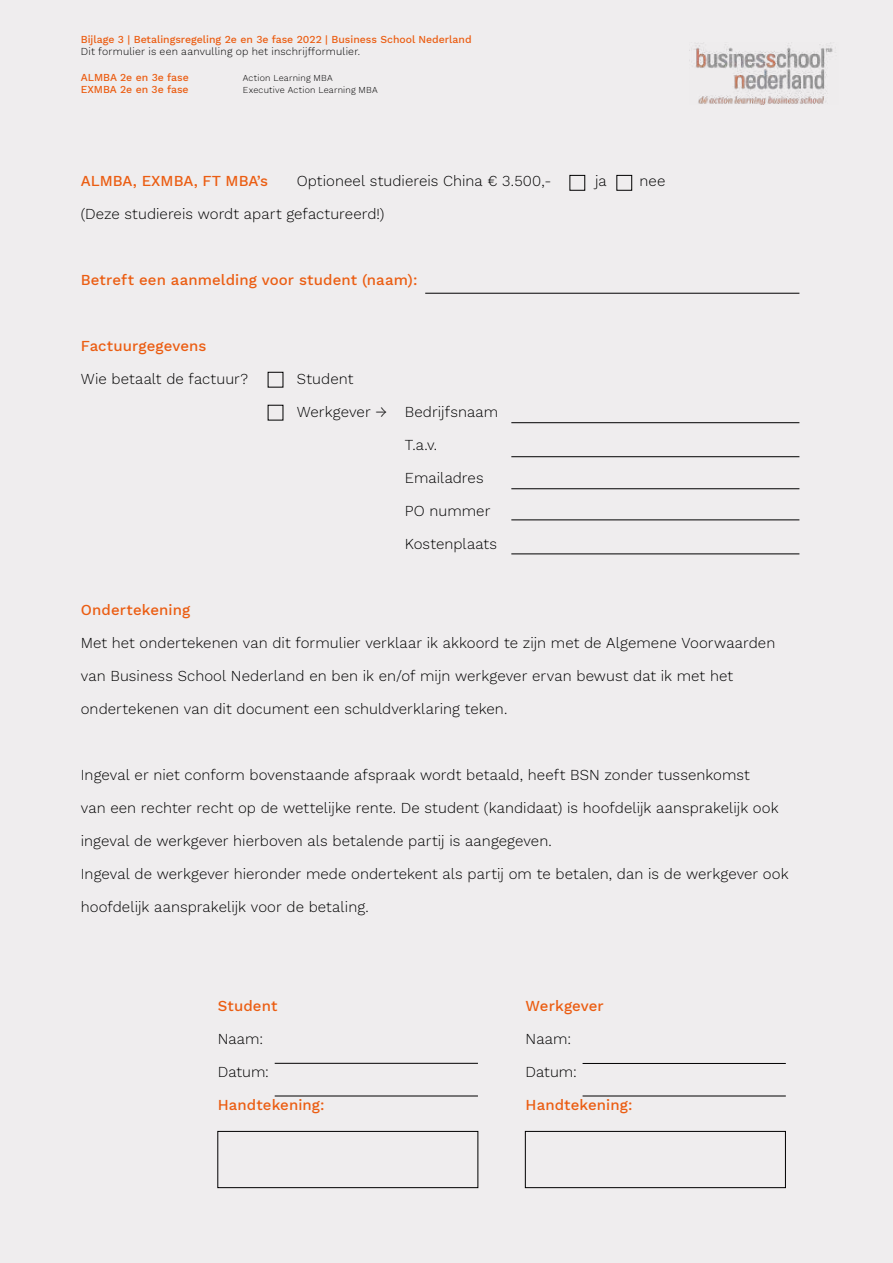
<style>
.page{position:relative;width:893px;height:1263px;background:#efedee}
.page>*{position:absolute;margin:0;border:0;box-sizing:border-box;transform-origin:0 0}
.t1{font:300 15px "Work Sans";letter-spacing:.005em;color:#000}
.t2{font:500 15px "Work Sans";letter-spacing:.005em;color:#eb5d12}
.t3{font:500 10.5px "Work Sans";color:#eb5d12}
.t4{font:300 10.5px "Work Sans";letter-spacing:.02em;color:#000}
.t5{font:300 9px "Work Sans";letter-spacing:.025em;color:#000}
</style>
<div class="page">
<img style="left:694px;top:43px;width:139px;height:61px">
<div style="left:218px;top:1131px;width:260px;height:57px;border:1px solid #000"></div>
<div style="left:525px;top:1131px;width:260px;height:57px;border:1px solid #000"></div>
<div style="left:570px;top:175px;width:15px;height:15px;border:1px solid #000"></div>
<div style="left:617px;top:175px;width:15px;height:15px;border:1px solid #000"></div>
<hr style="left:425px;top:293px;width:374px;height:1px;background:#000">
<hr style="left:511px;top:422px;width:288px;height:1px;background:#000">
<hr style="left:511px;top:456px;width:288px;height:1px;background:#000">
<hr style="left:511px;top:488px;width:288px;height:1px;background:#000">
<hr style="left:511px;top:520px;width:288px;height:1px;background:#000">
<hr style="left:511px;top:554px;width:288px;height:1px;background:#000">
<hr style="left:275px;top:1063px;width:203px;height:1px;background:#000">
<hr style="left:275px;top:1096px;width:203px;height:1px;background:#000">
<hr style="left:583px;top:1096px;width:203px;height:1px;background:#000">
<hr style="left:583px;top:1063px;width:203px;height:1px;background:#000">
<div style="left:268px;top:372px;width:15px;height:15px;border:1px solid #000"></div>
<p class="t3" style="left:81px;top:35px;width:392px">Bijlage 3 | Betalingsregeling 2e en 3e fase 2022 | Business School Nederland</p>
<p class="t4" style="left:81px;top:44px;width:281px">Dit formulier is een aanvulling op het inschrijfformulier.</p>
<p class="t3" style="left:81px;top:73px;width:109px">ALMBA 2e en 3e fase</p>
<p class="t5" style="left:243px;top:74px;width:91px">Action Learning MBA</p>
<p class="t3" style="left:81px;top:85px;width:109px">EXMBA 2e en 3e fase</p>
<p class="t5" style="left:243px;top:87px;width:136px">Executive Action Learning MBA</p>
<p class="t2" style="left:81px;top:175px;width:189px">ALMBA, EXMBA, FT MBA’s</p>
<p class="t1" style="left:297px;top:175px;width:256px">Optioneel studiereis China € 3.500,-</p>
<p class="t1" style="left:595px;top:175px;width:13px">ja</p>
<p class="t1" style="left:639px;top:175px;width:27px">nee</p>
<p class="t1" style="left:81px;top:208px;width:305px">(Deze studiereis wordt apart gefactureerd!)</p>
<p class="t2" style="left:81px;top:274px;width:338px">Betreft een aanmelding voor student (naam):</p>
<p class="t2" style="left:81px;top:340px;width:127px">Factuurgegevens</p>
<p class="t1" style="left:81px;top:373px;width:169px">Wie betaalt de factuur?</p>
<p class="t1" style="left:297px;top:373px;width:58px">Student</p>
<p class="t1" style="left:297px;top:400px;width:203px">Werkgever → Bedrijfsnaam</p>
<p class="t1" style="left:405px;top:439px;width:34px">T.a.v.</p>
<p class="t1" style="left:405px;top:472px;width:80px">Emailadres</p>
<p class="t1" style="left:405px;top:505px;width:87px">PO nummer</p>
<p class="t1" style="left:405px;top:538px;width:94px">Kostenplaats</p>
<p class="t2" style="left:81px;top:604px;width:111px">Ondertekening</p>
<p class="t1" style="left:81px;top:637px;width:696px">Met het ondertekenen van dit formulier verklaar ik akkoord te zijn met de Algemene Voorwaarden</p>
<p class="t1" style="left:81px;top:670px;width:654px">van Business School Nederland en ben ik en/of mijn werkgever ervan bewust dat ik met het</p>
<p class="t1" style="left:81px;top:703px;width:428px">ondertekenen van dit document een schuldverklaring teken.</p>
<p class="t1" style="left:81px;top:769px;width:671px">Ingeval er niet conform bovenstaande afspraak wordt betaald, heeft BSN zonder tussenkomst</p>
<p class="t1" style="left:81px;top:802px;width:699px">van een rechter recht op de wettelijke rente. De student (kandidaat) is hoofdelijk aansprakelijk ook</p>
<p class="t1" style="left:81px;top:835px;width:472px">ingeval de werkgever hierboven als betalende partij is aangegeven.</p>
<p class="t1" style="left:81px;top:868px;width:709px">Ingeval de werkgever hieronder mede ondertekent als partij om te betalen, dan is de werkgever ook</p>
<p class="t1" style="left:81px;top:901px;width:289px">hoofdelijk aansprakelijk voor de betaling.</p>
<p class="t2" style="left:218px;top:1000px;width:61px">Student</p>
<p class="t1" style="left:218px;top:1033px;width:47px">Naam:</p>
<p class="t1" style="left:218px;top:1066px;width:53px">Datum:</p>
<p class="t2" style="left:218px;top:1099px;width:108px">Handtekening:</p>
<p class="t2" style="left:526px;top:1000px;width:80px">Werkgever</p>
<p class="t1" style="left:526px;top:1033px;width:47px">Naam:</p>
<p class="t1" style="left:526px;top:1066px;width:53px">Datum:</p>
<p class="t2" style="left:526px;top:1099px;width:108px">Handtekening:</p>
</div>
